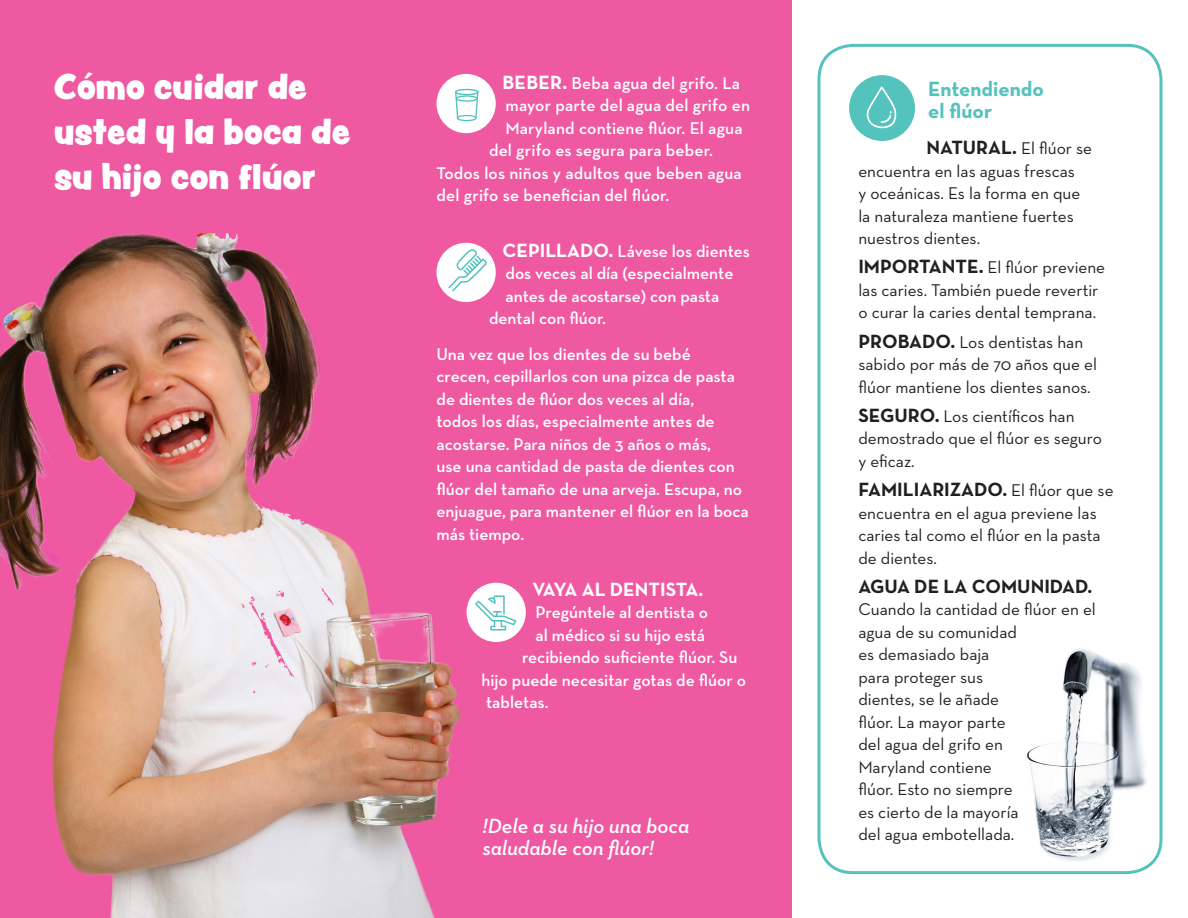
<style>
.page{position:relative;width:1188px;height:918px;background:#fff}
.page>*{position:absolute;margin:0;border:0;box-sizing:border-box;transform-origin:0 0}
.t1{font:31.5px/45px "Peachy Keen JF";color:#fff}
.body_KO{font:italic 600 21px/22.5px "Neutra Text";color:#fff}
.t2{font:700 21px/22.5px "Neutra Text";color:#54c2bd}
.body{font:700 19.5px "Neutra Text";color:#231f20}
.body_KO-2{font:700 19.5px "Neutra Text";color:#fff}
.body_KO-3{font:600 17.25px/22.5px "Neutra Text";color:#fff}
.body-2{font:17.25px/22.5px "Neutra Text";color:#231f20}
.s1{font-weight:700;font-size:19.5px}
.s2{font-weight:400;font-size:17.25px}
</style>
<div class="page">
<div style="left:0;top:0;width:792px;height:918px;background:#ef59a1"></div>
<img style="left:1026px;top:649px;width:127px;height:216px">
<img style="left:0;top:233px;width:436px;height:685px">
<div style="left:849px;top:75px;width:66px;height:66px;background:#54c2bd;border-radius:50%"></div>
<svg style="left:866px;top:87px;width:31px;height:41px"></svg>
<div style="left:437px;top:74px;width:59px;height:59px;background:#fff;border-radius:50%"></div>
<div style="left:455px;top:89px;width:24px;height:6px;border:1px solid #53c3be;border-radius:50%"></div>
<div style="left:456px;top:95px;width:22px;height:7px;border:1px solid #53c3be;border-radius:50%"></div>
<div style="left:457px;top:115px;width:20px;height:6px;border:1px solid #53c3be;border-radius:50%"></div>
<svg style="left:455px;top:91px;width:4px;height:29px"></svg>
<svg style="left:474px;top:90px;width:5px;height:30px"></svg>
<div style="left:437px;top:243px;width:59px;height:59px;background:#fff;border-radius:50%"></div>
<svg style="left:448px;top:249px;width:39px;height:42px"></svg>
<div style="left:467px;top:583px;width:59px;height:59px;background:#fff;border-radius:50%"></div>
<svg style="left:475px;top:595px;width:41px;height:36px"></svg>
<div style="left:817px;top:44px;width:346px;height:830px;border:3px solid #54c2bd;border-radius:34px"></div>
<p class="t1" style="left:54px;top:64px;width:298px">Cómo cuidar de usted y la boca de su hijo con flúor</p>
<p class="body_KO-3" style="left:502px;top:71px;width:239px"><span class="s1">BEBER.</span> Beba agua del grifo. La</p>
<p class="body_KO-3" style="left:506px;top:94px;width:246px">mayor parte del agua del grifo en</p>
<p class="body_KO-3" style="left:506px;top:116px;width:239px">Maryland contiene flúor. El agua</p>
<p class="body_KO-3" style="left:489px;top:139px;width:225px">del grifo es segura para beber.</p>
<p class="body_KO-3" style="left:436px;top:161px;width:307px">Todos los niños y adultos que beben agua</p>
<p class="body_KO-3" style="left:436px;top:184px;width:234px">del grifo se benefician del flúor.</p>
<p class="body_KO-3" style="left:502px;top:240px;width:249px"><span class="s1">CEPILLADO.</span> Lávese los dientes</p>
<p class="body_KO-3" style="left:506px;top:262px;width:229px">dos veces al día (especialmente</p>
<p class="body_KO-3" style="left:506px;top:285px;width:215px">antes de acostarse) con pasta</p>
<p class="body_KO-3" style="left:489px;top:307px;width:119px">dental con flúor.</p>
<p class="body_KO-3" style="left:436px;top:342px;width:314px">Una vez que los dientes de su bebé<br>crecen, cepillarlos con una pizca de pasta de dientes de flúor dos veces al día,<br>todos los días, especialmente antes de acostarse. Para niños de 3 años o más,<br>use una cantidad de pasta de dientes con flúor del tamaño de una arveja. Escupa, no enjuague, para mantener el flúor en la boca más tiempo.</p>
<p class="body_KO-2" style="left:532px;top:577px;width:172px">VAYA AL DENTISTA.</p>
<p class="body_KO-3" style="left:536px;top:601px;width:174px">Pregúntele al dentista o</p>
<p class="body_KO-3" style="left:536px;top:623px;width:171px">al médico si su hijo está</p>
<p class="body_KO-3" style="left:522px;top:646px;width:217px">recibiendo suficiente flúor. Su</p>
<p class="body_KO-3" style="left:482px;top:668px;width:266px">hijo puede necesitar gotas de flúor o</p>
<p class="body_KO-3" style="left:486px;top:691px;width:64px">tabletas.</p>
<p class="body_KO" style="left:483px;top:814px;width:208px">!Dele a su hijo una boca saludable con flúor!</p>
<h2 class="t2" style="left:928px;top:77px;width:117px">Entendiendo el flúor</h2>
<p class="body-2" style="left:858px;top:137px;width:235px;text-indent:68px"><span class="s1">NATURAL.</span> El flúor se encuentra en las aguas frescas<br>y oceánicas. Es la forma en que la naturaleza mantiene fuertes nuestros dientes.</p>
<p class="body-2" style="left:858px;top:256px;width:248px"><span class="s1">IMPORTANTE.</span> El flúor previene las caries. También puede revertir o curar la caries dental temprana.</p>
<p class="body-2" style="left:858px;top:330px;width:240px"><span class="s1">PROBADO.</span> Los dentistas han sabido por más de 70 años que el flúor mantiene los dientes sanos.</p>
<p class="body-2" style="left:858px;top:405px;width:245px"><span class="s1">SEGURO.</span> Los científicos han demostrado que el flúor es seguro y eficaz.</p>
<p class="body" style="left:858px;top:477px;width:257px">FAMILIARIZADO. <span class="s2">El flúor que se</span></p>
<p class="body-2" style="left:858px;top:501px;width:244px">encuentra en el agua previene las caries tal como el flúor en la pasta de dientes.</p>
<p class="body" style="left:858px;top:574px;width:236px">AGUA DE LA COMUNIDAD.</p>
<p class="body-2" style="left:858px;top:598px;width:239px">Cuando la cantidad de flúor en el agua de su comunidad<br>es demasiado baja<br>para proteger sus<br>dientes, se le añade<br>flúor. La mayor parte<br>del agua del grifo en<br>Maryland contiene<br>flúor. Esto no siempre<br>es cierto de la mayoría<br>del agua embotellada.</p>
</div>
